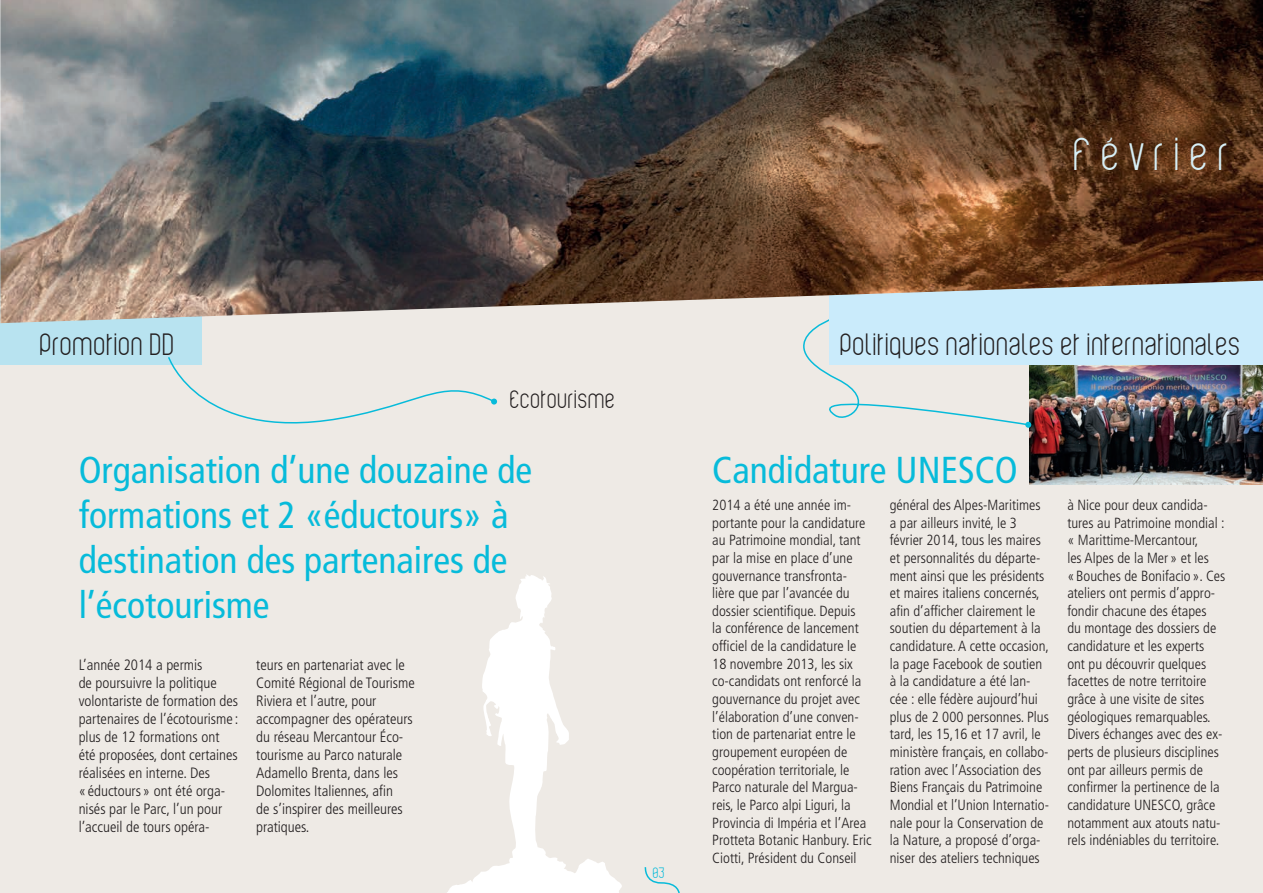
<style>
.page{position:relative;width:1263px;height:893px;background:#fff}
.page>*{position:absolute;margin:0;border:0;box-sizing:border-box;transform-origin:0 0}
.t1{font:45px "Violette 01";letter-spacing:.2em;color:#d7eff6}
.t2{font:condensed 37.5px/45px "Frutiger LT Std";color:#07bbda}
.t3{font:30px "Violette 01";color:#231f20}
.t4{font:24.6px "Violette 01";color:#231f20}
.t5{font:300 condensed 15px/18px "Frutiger LT Std";color:#231f20}
.t6{font:300 condensed 14.7px/17.7px "Frutiger LT Std";color:#231f20}
.t7{font:14.7px "Violette 01";color:#07bbda}
</style>
<div class="page">
<div style="left:0;top:238px;width:1263px;height:655px;background:#eeeae5"></div>
<img style="left:1029px;top:365px;width:234px;height:120px">
<svg style="left:803px;top:323px;width:228px;height:105px"></svg>
<div style="left:0;top:258px;width:202px;height:107px;background:#b8e3f0"></div>
<div style="left:830px;top:258px;width:433px;height:107px;background:#caebfb"></div>
<img style="left:0;top:0;width:1263px;height:323px">
<svg style="left:168px;top:357px;width:329px;height:67px"></svg>
<svg style="left:644px;top:867px;width:36px;height:26px"></svg>
<svg style="left:447px;top:574px;width:175px;height:319px"></svg>
<h1 class="t1" style="left:1074px;top:138px;width:158px">Février</h1>
<h3 class="t3" style="left:40px;top:334px;width:137px">Promotion DD</h3>
<h3 class="t3" style="left:841px;top:334px;width:402px">Politiques nationales et internationales</h3>
<h3 class="t4" style="left:510px;top:390px;width:107px">Ecotourisme</h3>
<h2 class="t2" style="left:79px;top:448px;width:455px">Organisation d’une douzaine de formations et 2 «éductours» à destination des partenaires de l’écotourisme</h2>
<h2 class="t2" style="left:712px;top:448px;width:307px">Candidature UNESCO</h2>
<p class="t6" style="left:712px;top:496px;width:161px">2014 a été une année im&shy;portante pour la candidature au Patrimoine mondial, tant par la mise en place d’une gouvernance transfronta&shy;lière que par l’avancée du dossier scientifique. Depuis<br>la conférence de lancement officiel de la candidature le<br>18 novembre 2013, les six co-candidats ont renforcé la gouvernance du projet avec l’élaboration d’une conven&shy;tion de partenariat entre le groupement européen de coopération territoriale, le<br>Parco naturale del Margua&shy;reis, le Parco alpi Liguri, la<br>Provincia di Impéria et l’Area<br>Protteta Botanic Hanbury. Eric<br>Ciotti, Président du Conseil</p>
<p class="t6" style="left:890px;top:496px;width:161px">général des Alpes-Maritimes a par ailleurs invité, le 3 février 2014, tous les maires et personnalités du départe&shy;ment ainsi que les présidents et maires italiens concernés, afin d’afficher clairement le soutien du département à la candidature. A cette occasion, la page Facebook de soutien à la candidature a été lan&shy;cée : elle fédère aujourd’hui plus de 2 000 personnes. Plus tard, les 15,16 et 17 avril, le ministère français, en collabo&shy;ration avec l’Association des<br>Biens Français du Patrimoine<br>Mondial et l’Union Internatio&shy;nale pour la Conservation de la Nature, a proposé d’orga&shy;niser des ateliers techniques</p>
<p class="t6" style="left:1067px;top:496px;width:159px">à Nice pour deux candida&shy;tures au Patrimoine mondial : « Marittime-Mercantour,<br>les Alpes de la Mer » et les<br>« Bouches de Bonifacio ». Ces ateliers ont permis d’appro&shy;fondir chacune des étapes<br>du montage des dossiers de candidature et les experts ont pu découvrir quelques facettes de notre territoire grâce à une visite de sites géologiques remarquables.<br>Divers échanges avec des ex&shy;perts de plusieurs disciplines ont par ailleurs permis de confirmer la pertinence de la candidature UNESCO, grâce notamment aux atouts natu&shy;rels indéniables du territoire.</p>
<p class="t5" style="left:79px;top:656px;width:161px">L’année 2014 a permis<br>de poursuivre la politique volontariste de formation des partenaires de l’écotourisme : plus de 12 formations ont été proposées, dont certaines réalisées en interne. Des<br>« éductours » ont été orga&shy;nisés par le Parc, l’un pour l’accueil de tours opéra-</p>
<p class="t5" style="left:256px;top:656px;width:160px">teurs en partenariat avec le<br>Comité Régional de Tourisme<br>Riviera et l’autre, pour accompagner des opérateurs du réseau Mercantour Éco&shy;tourisme au Parco naturale<br>Adamello Brenta, dans les<br>Dolomites Italiennes, afin<br>de s’inspirer des meilleures pratiques.</p>
<p class="t7" style="left:653px;top:867px;width:14px">03</p>
</div>
